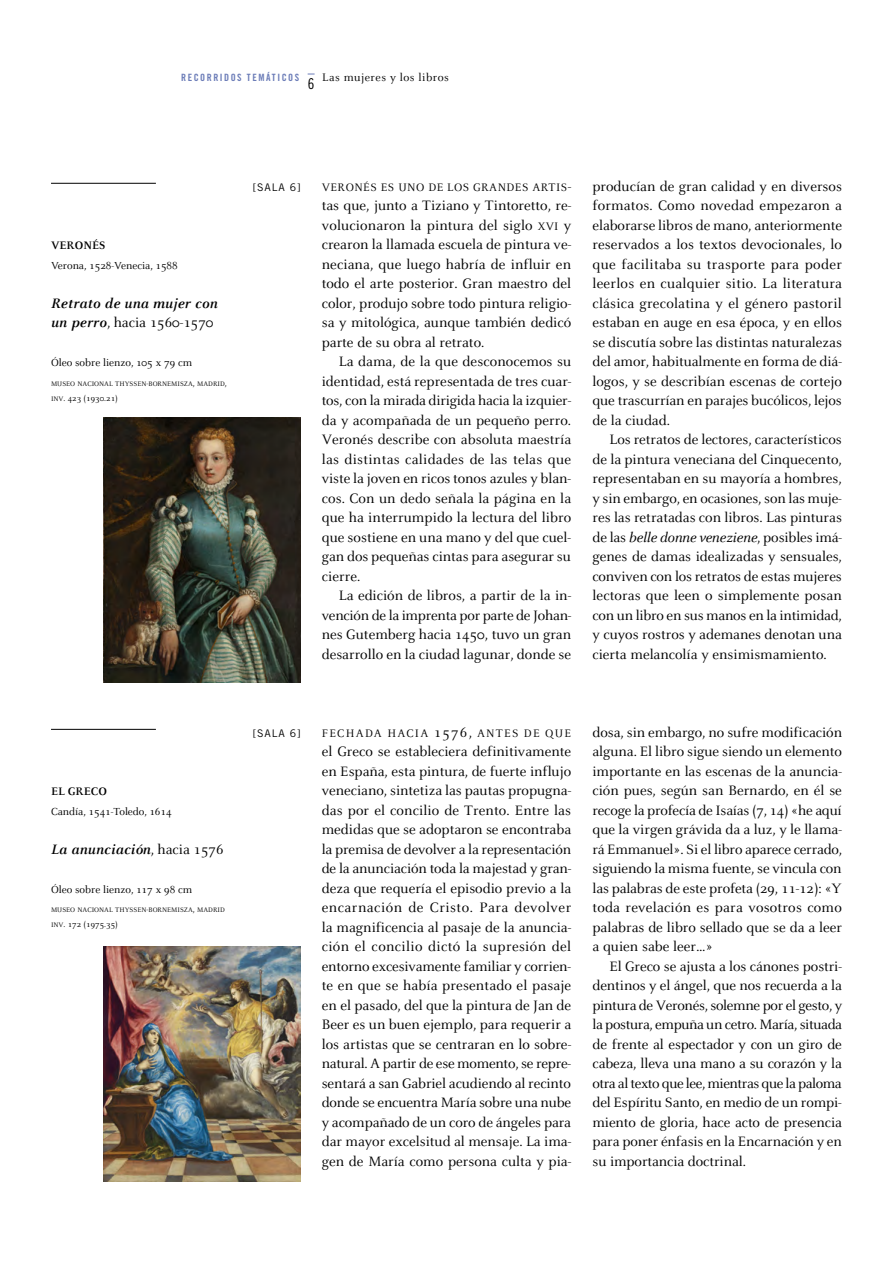
<style>
.page{position:relative;width:893px;height:1263px;background:#fff}
.page>*{position:absolute;margin:0;border:0;box-sizing:border-box;transform-origin:0 0}
.t1{font:15px/19.5px "Celeste";color:#000;text-align:justify}
.t2{font:15px "Celeste";letter-spacing:.02em;color:#000}
.t3{font:italic 700 15px/19.5px "Celeste";letter-spacing:.02em;color:#000}
.t4{font:italic 15px "Celeste";letter-spacing:-.01em;color:#000}
.t5{font:15px "Celeste";letter-spacing:-.025em;color:#000}
.t6{font:15px "Celeste";letter-spacing:-.03em;color:#000}
.t7{font:15px "Celeste";letter-spacing:-.02em;color:#000}
.t8{font:15px "Trade Gothic Cond Eighteen";color:#000}
.t9{font:12px "Celeste Regular SC800";letter-spacing:.035em;color:#000}
.t10{font:12px "Celeste Regular SC800";letter-spacing:.1em;color:#000}
.t11{font:12px "Celeste";letter-spacing:.04em;color:#000}
.t12{font:700 12px "Celeste";color:#000}
.t13{font:11.25px "Celeste";color:#000}
.t14{font:10.5px "Trade Gothic LT Std";letter-spacing:.08em;color:#000}
.t15{font:10.05px "Trade Gothic Bold Cond Twenty";letter-spacing:.15em;color:#6c7db8}
.t16{font:9px "Celeste Regular SC800";color:#000}
.t17{font:7.2px "Celeste Regular SC800";color:#000}
.s1{font-weight:400;font-style:normal}
.s2{font-size:9px}
.s3{font-size:7.2px}
.s4{font-size:15px}
.s5{font-family:"Celeste Regular SC800";font-size:12px}
.s6{font-style:normal}
</style>
<div class="page">
<hr style="left:51px;top:183px;width:105px;height:1px;background:#000">
<hr style="left:51px;top:729px;width:105px;height:1px;background:#000">
<img style="left:104px;top:418px;width:196px;height:265px">
<img style="left:104px;top:946px;width:196px;height:235px">
<p class="t15" style="left:181px;top:72px;width:119px">RECORRIDOS TEMÁTICOS</p>
<p class="t11" style="left:322px;top:71px;width:128px">Las mujeres y los libros</p>
<p class="t8" style="left:308px;top:75px;width:8px">6</p>
<p class="t12" style="left:51px;top:239px;width:56px">VERONÉS</p>
<p class="t13" style="left:51px;top:259px;width:128px">Verona, 1528-Venecia, 1588</p>
<p class="t3" style="left:51px;top:293px;width:168px">Retrato de una mujer con un perro<span class="s1">, hacia 1560-1570</span></p>
<p class="t13" style="left:51px;top:357px;width:143px">Óleo sobre lienzo, 105 x 79 cm</p>
<p class="t17" style="left:51px;top:380px;width:177px">MUSEO NACIONAL THYSSEN<span class="s2">-</span>BORNEMISZA<span class="s2">,</span> MADRID<span class="s2">,</span></p>
<p class="t16" style="left:51px;top:393px;width:68px"><span class="s3">INV</span>. 423 (1930.21)</p>
<p class="t12" style="left:51px;top:785px;width:57px">EL GRECO</p>
<p class="t13" style="left:51px;top:805px;width:122px">Candía, 1541-Toledo, 1614</p>
<p class="t3" style="left:51px;top:839px;width:174px">La anunciación<span class="s1">, hacia 1576</span></p>
<p class="t13" style="left:51px;top:883px;width:143px">Óleo sobre lienzo, 117 x 98 cm</p>
<p class="t17" style="left:51px;top:906px;width:175px">MUSEO NACIONAL THYSSEN<span class="s2">-</span>BORNEMISZA<span class="s2">,</span> MADRID</p>
<p class="t16" style="left:51px;top:920px;width:68px"><span class="s3">INV</span>. 172 (1975.35)</p>
<p class="t14" style="left:253px;top:180px;width:49px">[SALA 6]</p>
<p class="t9" style="left:322px;top:181px;width:251px">VERONÉS ES UNO DE LOS GRANDES ARTIS<span class="s4">-</span></p>
<p class="t1" style="left:322px;top:196px;width:251px">tas que, junto a Tiziano y Tintoretto, re-</p>
<p class="t1" style="left:322px;top:216px;width:251px">volucionaron la pintura del siglo <span class="s5">XVI</span> y</p>
<p class="t1" style="left:322px;top:235px;width:251px">crearon la llamada escuela de pintura ve-</p>
<p class="t1" style="left:322px;top:255px;width:251px">neciana, que luego habría de influir en</p>
<p class="t1" style="left:322px;top:274px;width:251px">todo el arte posterior. Gran maestro del</p>
<p class="t1" style="left:322px;top:294px;width:251px">color, produjo sobre todo pintura religio-</p>
<p class="t1" style="left:322px;top:313px;width:251px">sa y mitológica, aunque también dedicó</p>
<p class="t1" style="left:322px;top:333px;width:164px">parte de su obra al retrato.</p>
<p class="t1" style="left:339px;top:352px;width:234px">La dama, de la que desconocemos su</p>
<p class="t1" style="left:322px;top:372px;width:251px">identidad, está representada de tres cuar-</p>
<p class="t1" style="left:322px;top:391px;width:251px">tos, con la mirada dirigida hacia la izquier-</p>
<p class="t1" style="left:322px;top:411px;width:251px">da y acompañada de un pequeño perro.</p>
<p class="t1" style="left:322px;top:430px;width:251px">Veronés describe con absoluta maestría</p>
<p class="t2" style="left:322px;top:451px;width:251px">las distintas calidades de las telas que</p>
<p class="t1" style="left:322px;top:469px;width:251px">viste la joven en ricos tonos azules y blan-</p>
<p class="t1" style="left:322px;top:489px;width:251px">cos. Con un dedo señala la página en la</p>
<p class="t1" style="left:322px;top:508px;width:251px">que ha interrumpido la lectura del libro</p>
<p class="t1" style="left:322px;top:528px;width:251px">que sostiene en una mano y del que cuel-</p>
<p class="t1" style="left:322px;top:547px;width:251px">gan dos pequeñas cintas para asegurar su</p>
<p class="t1" style="left:322px;top:567px;width:40px">cierre.</p>
<p class="t1" style="left:339px;top:586px;width:234px">La edición de libros, a partir de la in-</p>
<p class="t1" style="left:322px;top:606px;width:251px">vención de la imprenta por parte de Johan-</p>
<p class="t1" style="left:322px;top:625px;width:251px">nes Gutemberg hacia 1450, tuvo un gran</p>
<p class="t1" style="left:322px;top:645px;width:251px">desarrollo en la ciudad lagunar, donde se</p>
<p class="t1" style="left:592px;top:177px;width:251px">producían de gran calidad y en diversos</p>
<p class="t1" style="left:592px;top:196px;width:251px">formatos. Como novedad empezaron a</p>
<p class="t1" style="left:592px;top:216px;width:251px">elaborarse libros de mano, anteriormente</p>
<p class="t1" style="left:592px;top:235px;width:251px">reservados a los textos devocionales, lo</p>
<p class="t2" style="left:592px;top:256px;width:251px">que facilitaba su trasporte para poder</p>
<p class="t1" style="left:592px;top:274px;width:251px">leerlos en cualquier sitio. La literatura</p>
<p class="t1" style="left:592px;top:294px;width:251px">clásica grecolatina y el género pastoril</p>
<p class="t1" style="left:592px;top:313px;width:251px">estaban en auge en esa época, y en ellos</p>
<p class="t1" style="left:592px;top:333px;width:251px">se discutía sobre las distintas naturalezas</p>
<p class="t1" style="left:592px;top:352px;width:251px">del amor, habitualmente en forma de diá-</p>
<p class="t1" style="left:592px;top:372px;width:251px">logos, y se describían escenas de cortejo</p>
<p class="t1" style="left:592px;top:391px;width:251px">que trascurrían en parajes bucólicos, lejos</p>
<p class="t1" style="left:592px;top:411px;width:79px">de la ciudad.</p>
<p class="t1" style="left:609px;top:430px;width:234px">Los retratos de lectores, característicos</p>
<p class="t1" style="left:592px;top:450px;width:251px">de la pintura veneciana del Cinquecento,</p>
<p class="t1" style="left:592px;top:469px;width:251px">representaban en su mayoría a hombres,</p>
<p class="t1" style="left:592px;top:489px;width:251px">y sin embargo, en ocasiones, son las muje-</p>
<p class="t1" style="left:592px;top:508px;width:251px">res las retratadas con libros. Las pinturas</p>
<p class="t4" style="left:592px;top:529px;width:251px"><span class="s6">de las</span> belle donne veneziene<span class="s6">, posibles imá-</span></p>
<p class="t1" style="left:592px;top:547px;width:251px">genes de damas idealizadas y sensuales,</p>
<p class="t1" style="left:592px;top:567px;width:251px">conviven con los retratos de estas mujeres</p>
<p class="t1" style="left:592px;top:586px;width:251px">lectoras que leen o simplemente posan</p>
<p class="t1" style="left:592px;top:606px;width:251px">con un libro en sus manos en la intimidad,</p>
<p class="t1" style="left:592px;top:625px;width:251px">y cuyos rostros y ademanes denotan una</p>
<p class="t1" style="left:592px;top:645px;width:236px">cierta melancolía y ensimismamiento.</p>
<p class="t14" style="left:253px;top:726px;width:49px">[SALA 6]</p>
<p class="t10" style="left:322px;top:727px;width:251px">FECHADA HACIA <span class="s4">1576,</span> ANTES DE QUE</p>
<p class="t1" style="left:322px;top:742px;width:251px">el Greco se estableciera definitivamente en España, esta pintura, de fuerte influjo veneciano, sintetiza las pautas propugna&shy;das por el concilio de Trento. Entre las medidas que se adoptaron se encontraba la premisa de devolver a la representación de la anunciación toda la majestad y gran&shy;deza que requería el episodio previo a la encarnación de Cristo. Para devolver la magnificencia al pasaje de la anuncia&shy;ción el concilio dictó la supresión del entorno excesivamente familiar y corrien&shy;te en que se había presentado el pasaje en el pasado, del que la pintura de Jan de Beer es un buen ejemplo, para requerir a los artistas que se centraran en lo sobre&shy;natural. A partir de ese momento, se repre&shy;sentará a san Gabriel acudiendo al recinto donde se encuentra María sobre una nube y acompañado de un coro de ángeles para dar mayor excelsitud al mensaje. La ima&shy;gen de María como persona culta y pia-</p>
<p class="t1" style="left:592px;top:723px;width:251px">dosa, sin embargo, no sufre modificación</p>
<p class="t1" style="left:592px;top:742px;width:251px">alguna. El libro sigue siendo un elemento</p>
<p class="t1" style="left:592px;top:762px;width:251px">importante en las escenas de la anuncia-</p>
<p class="t1" style="left:592px;top:781px;width:251px">ción pues, según san Bernardo, en él se</p>
<p class="t1" style="left:592px;top:801px;width:251px">recoge la profecía de Isaías (7, 14) «he aquí</p>
<p class="t1" style="left:592px;top:820px;width:251px">que la virgen grávida da a luz, y le llama-</p>
<p class="t1" style="left:592px;top:840px;width:251px">rá Emmanuel». Si el libro aparece cerrado,</p>
<p class="t1" style="left:592px;top:859px;width:251px">siguiendo la misma fuente, se vincula con</p>
<p class="t1" style="left:592px;top:879px;width:251px">las palabras de este profeta (29, 11-12): «Y</p>
<p class="t1" style="left:592px;top:898px;width:251px">toda revelación es para vosotros como</p>
<p class="t1" style="left:592px;top:918px;width:251px">palabras de libro sellado que se da a leer</p>
<p class="t1" style="left:592px;top:937px;width:122px">a quien sabe leer…»</p>
<p class="t1" style="left:609px;top:957px;width:234px">El Greco se ajusta a los cánones postri-</p>
<p class="t1" style="left:592px;top:976px;width:251px">dentinos y el ángel, que nos recuerda a la</p>
<p class="t7" style="left:592px;top:997px;width:251px">pintura de Veronés, solemne por el gesto, y</p>
<p class="t5" style="left:592px;top:1017px;width:251px">la postura, empuña un cetro. María, situada</p>
<p class="t1" style="left:592px;top:1035px;width:251px">de frente al espectador y con un giro de</p>
<p class="t1" style="left:592px;top:1054px;width:251px">cabeza, lleva una mano a su corazón y la</p>
<p class="t6" style="left:592px;top:1075px;width:251px">otra al texto que lee, mientras que la paloma</p>
<p class="t1" style="left:592px;top:1093px;width:251px">del Espíritu Santo, en medio de un rompi-</p>
<p class="t1" style="left:592px;top:1113px;width:251px">miento de gloria, hace acto de presencia</p>
<p class="t1" style="left:592px;top:1132px;width:251px">para poner énfasis en la Encarnación y en</p>
<p class="t1" style="left:592px;top:1152px;width:155px">su importancia doctrinal.</p>
</div>
